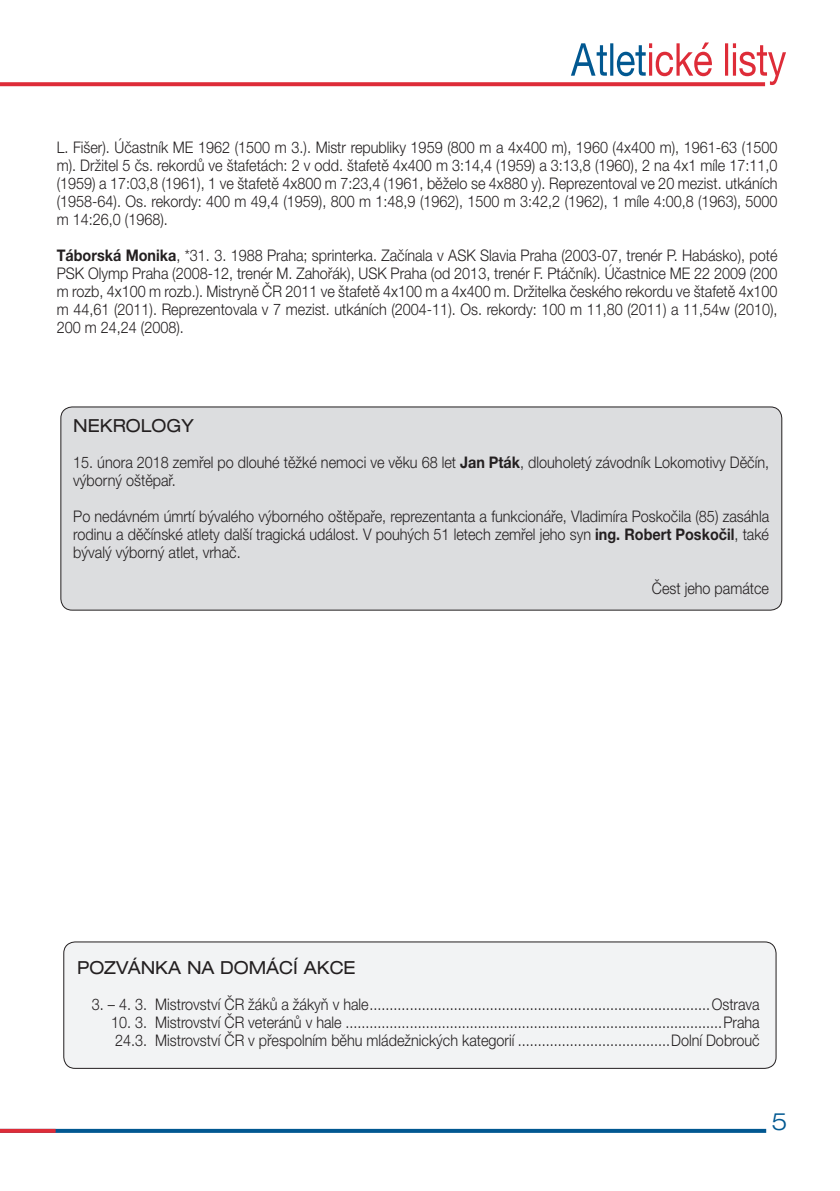
<style>
.page{position:relative;width:840px;height:1191px;background:#fff}
.page>*{position:absolute;margin:0;border:0;box-sizing:border-box;transform-origin:0 0}
.t1{font:300 expanded 24px "Helvetica Neue LT Pro";color:#015891}
.t2{font:expanded 18px "Helvetica Neue LT Pro";color:#231f20;scale:.95 1}
.t3{font:300 16px/18px "Helvetica Neue LT Pro";color:#231f20;text-align:justify;scale:.9 1}
.s1{font-weight:700}
</style>
<div class="page">
<svg style="left:571px;top:42px;width:214px;height:43px"></svg>
<svg style="left:0;top:82px;width:764px;height:4px;background:#df3742"></svg>
<svg style="left:56px;top:1128px;width:709px;height:4px;background:#387ca9"></svg>
<svg style="left:0;top:1128px;width:56px;height:4px"></svg>
<div style="left:61px;top:407px;width:720px;height:203px;background:#dcdddf;border-radius:11px"></div>
<div style="left:60px;top:406px;width:721px;height:204px;border:1px solid #231f20;border-radius:11px"></div>
<div style="left:64px;top:942px;width:711px;height:126px;background:#f2f3f4;border-radius:11px"></div>
<div style="left:63px;top:941px;width:713px;height:127px;border:1px solid #231f20;border-radius:11px"></div>
<p class="t3" style="left:57px;top:138px;width:802px">L. Fišer). Účastník ME 1962 (1500 m 3.). Mistr republiky 1959 (800 m a 4x400 m), 1960 (4x400 m), 1961-63 (1500 m). Držitel 5 čs. rekordů ve štafetách: 2 v odd. štafetě 4x400 m 3:14,4 (1959) a 3:13,8 (1960), 2 na 4x1 míle 17:11,0 (1959) a 17:03,8 (1961), 1 ve štafetě 4x800 m 7:23,4 (1961, běželo se 4x880 y). Reprezentoval ve 20 mezist. utkáních (1958-64). Os. rekordy: 400 m 49,4 (1959), 800 m 1:48,9 (1962), 1500 m 3:42,2 (1962), 1 míle 4:00,8 (1963), 5000 m 14:26,0 (1968).</p>
<p class="t3" style="left:57px;top:246px;width:802px"><span class="s1">Táborská Monika</span>, *31. 3. 1988 Praha; sprinterka. Začínala v ASK Slavia Praha (2003-07, trenér P. Habásko), poté PSK Olymp Praha (2008-12, trenér M. Zahořák), USK Praha (od 2013, trenér F. Ptáčník). Účastnice ME 22 2009 (200 m rozb, 4x100 m rozb.). Mistryně ČR 2011 ve štafetě 4x100 m a 4x400 m. Držitelka českého rekordu ve štafetě 4x100 m 44,61 (2011). Reprezentovala v 7 mezist. utkáních (2004-11). Os. rekordy: 100 m 11,80 (2011) a 11,54w (2010), 200 m 24,24 (2008).</p>
<p class="t2" style="left:73px;top:415px;width:128px">NEKROLOGY</p>
<p class="t3" style="left:73px;top:453px;width:774px">15. února 2018 zemřel po dlouhé těžké nemoci ve věku 68 let <span class="s1">Jan Pták</span>, dlouholetý závodník Lokomotivy Děčín, výborný oštěpař.</p>
<p class="t3" style="left:73px;top:507px;width:774px">Po nedávném úmrtí bývalého výborného oštěpaře, reprezentanta a funkcionáře, Vladimíra Poskočila (85) zasáhla rodinu a děčínské atlety další tragická událost. V pouhých 51 letech zemřel jeho syn <span class="s1">ing. Robert Poskočil</span>, také bývalý výborný atlet, vrhač.</p>
<p class="t3" style="left:651px;top:579px;width:132px">Čest jeho památce</p>
<p class="t2" style="left:77px;top:957px;width:295px">POZVÁNKA NA DOMÁCÍ AKCE</p>
<p class="t3" style="left:92px;top:995px;width:743px">3. – 4. 3. Mistrovství ČR žáků a žákyň v hale.....................................................................................Ostrava</p>
<p class="t3" style="left:111px;top:1013px;width:722px">10. 3. Mistrovství ČR veteránů v hale ..............................................................................................Praha</p>
<p class="t3" style="left:115px;top:1031px;width:717px">24.3. Mistrovství ČR v přespolním běhu mládežnických kategorií ......................................Dolní Dobrouč</p>
<p class="t1" style="left:771px;top:1107px;width:18px">5</p>
</div>
